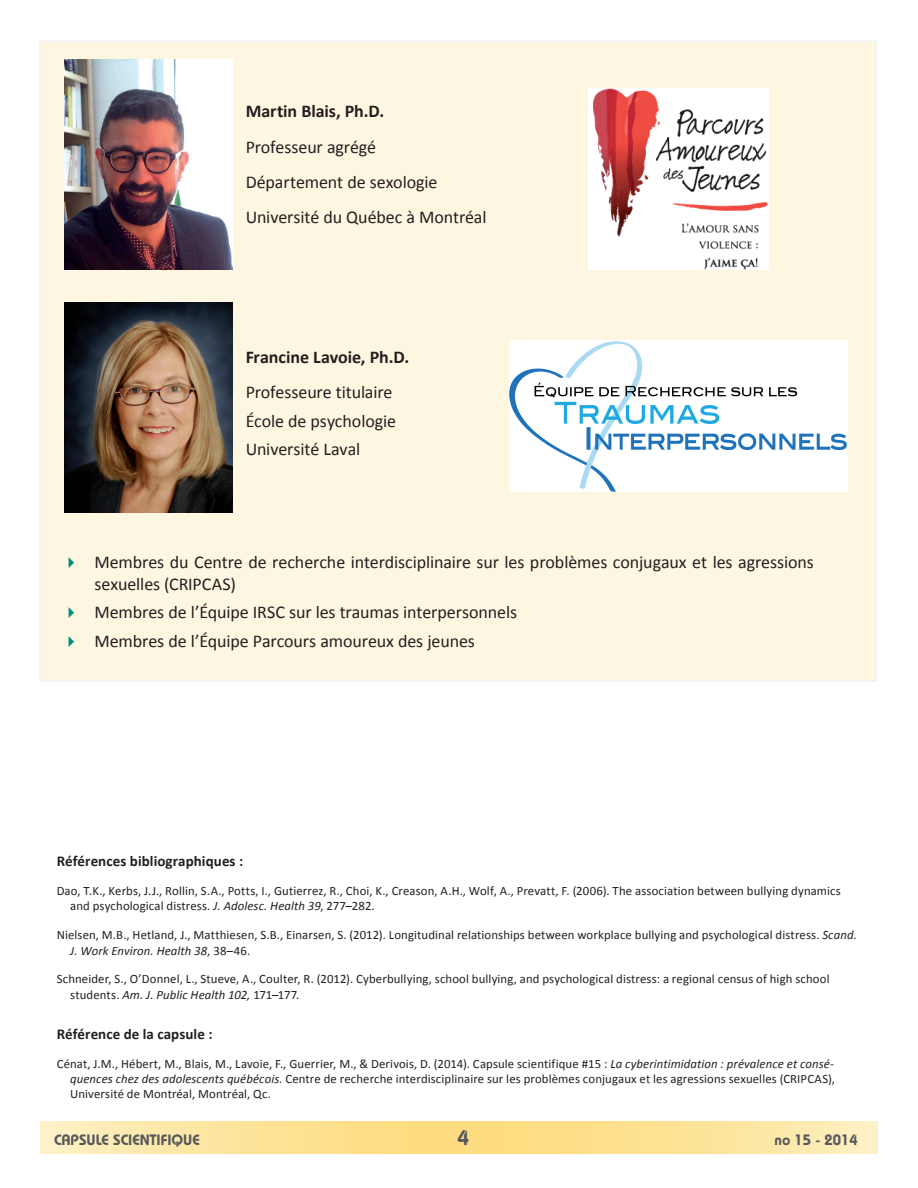
<style>
.page{position:relative;width:918px;height:1188px;background:#fff}
.page>*{position:absolute;margin:0;border:0;box-sizing:border-box;transform-origin:0 0}
.t1{font:600 21px "Bauhaus";color:#57585a}
.t2{font:18px/28.3px "Calibri";letter-spacing:-.005em;color:#231f20}
.t3{font:700 18px "Calibri";letter-spacing:-.005em;color:#231f20}
.t4{font:700 15px "Calibri";letter-spacing:.005em;color:#231f20}
.t5{font:600 15px "Bauhaus";color:#57585a}
.t6{font:12.75px/15.3px "Calibri";letter-spacing:.01em;color:#231f20}
.s1{font-style:italic}
</style>
<div class="page">
<svg style="left:40px;top:1122px;width:838px;height:31px;background:#fde49a"></svg>
<div style="left:39px;top:40px;width:839px;height:642px;background:#fdf7e1;border:2px solid #f2f3f4"></div>
<img style="left:64px;top:59px;width:168px;height:211px">
<img style="left:64px;top:302px;width:168px;height:211px">
<img style="left:509px;top:340px;width:339px;height:152px">
<img style="left:588px;top:89px;width:180px;height:181px">
<h2 class="t3" style="left:246px;top:100px;width:140px">Martin Blais, Ph.D.</h2>
<h2 class="t2" style="left:246px;top:128px;width:242px;line-height:35.1px">Professeur agrégé<br>Département de sexologie<br>Université du Québec à Montréal</h2>
<h2 class="t3" style="left:246px;top:346px;width:165px">Francine Lavoie, Ph.D.</h2>
<h2 class="t2" style="left:246px;top:377px;width:152px">Professeure titulaire<br>École de psychologie<br>Université Laval</h2>
<h2 class="t2" style="left:94px;top:551px;width:721px;line-height:21.6px">Membres du Centre de recherche interdisciplinaire sur les problèmes conjugaux et les agressions sexuelles (CRIPCAS)</h2>
<h2 class="t2" style="left:94px;top:597px;width:424px">Membres de l’Équipe IRSC sur les traumas interpersonnels<br>Membres de l’Équipe Parcours amoureux des jeunes</h2>
<p class="t4" style="left:57px;top:852px;width:188px">Références bibliographiques :</p>
<p class="t6" style="left:70px;top:883px;width:772px;text-indent:-14px">Dao, T.K., Kerbs, J.J., Rollin, S.A., Potts, I., Gutierrez, R., Choi, K., Creason, A.H., Wolf, A., Prevatt, F. (2006). The association between bullying dynamics and psychological distress. <span class="s1">J. Adolesc. Health 39</span>, 277–282.</p>
<p class="t6" style="left:70px;top:927px;width:788px;text-indent:-14px">Nielsen, M.B., Hetland, J., Matthiesen, S.B., Einarsen, S. (2012). Longitudinal relationships between workplace bullying and psychological distress. <span class="s1">Scand.<br>J. Work Environ. Health 38</span>, 38–46.</p>
<p class="t6" style="left:70px;top:971px;width:761px;text-indent:-14px">Schneider, S., O’Donnel, L., Stueve, A., Coulter, R. (2012). Cyberbullying, school bullying, and psychological distress: a regional census of high school students. <span class="s1">Am. J. Public Health 102,</span> 171–177.</p>
<p class="t4" style="left:57px;top:1025px;width:157px">Référence de la capsule :</p>
<p class="t6" style="left:70px;top:1055px;width:766px;text-align:justify;text-indent:-14px">Cénat, J.M., Hébert, M., Blais, M., Lavoie, F., Guerrier, M., &amp; Derivois, D. (2014). Capsule scientifique #15 : <span class="s1">La cyberintimidation : prévalence et consé&shy;quences chez des adolescents québécois</span>. Centre de recherche interdisciplinaire sur les problèmes conjugaux et les agressions sexuelles (CRIPCAS), Université de Montréal, Montréal, Qc.</p>
<p class="t5" style="left:54px;top:1131px;width:147px">CAPSULE SCIENTIFIQUE</p>
<h1 class="t1" style="left:458px;top:1125px;width:13px">4</h1>
<p class="t5" style="left:775px;top:1131px;width:85px">no 15 - 2014</p>
</div>
